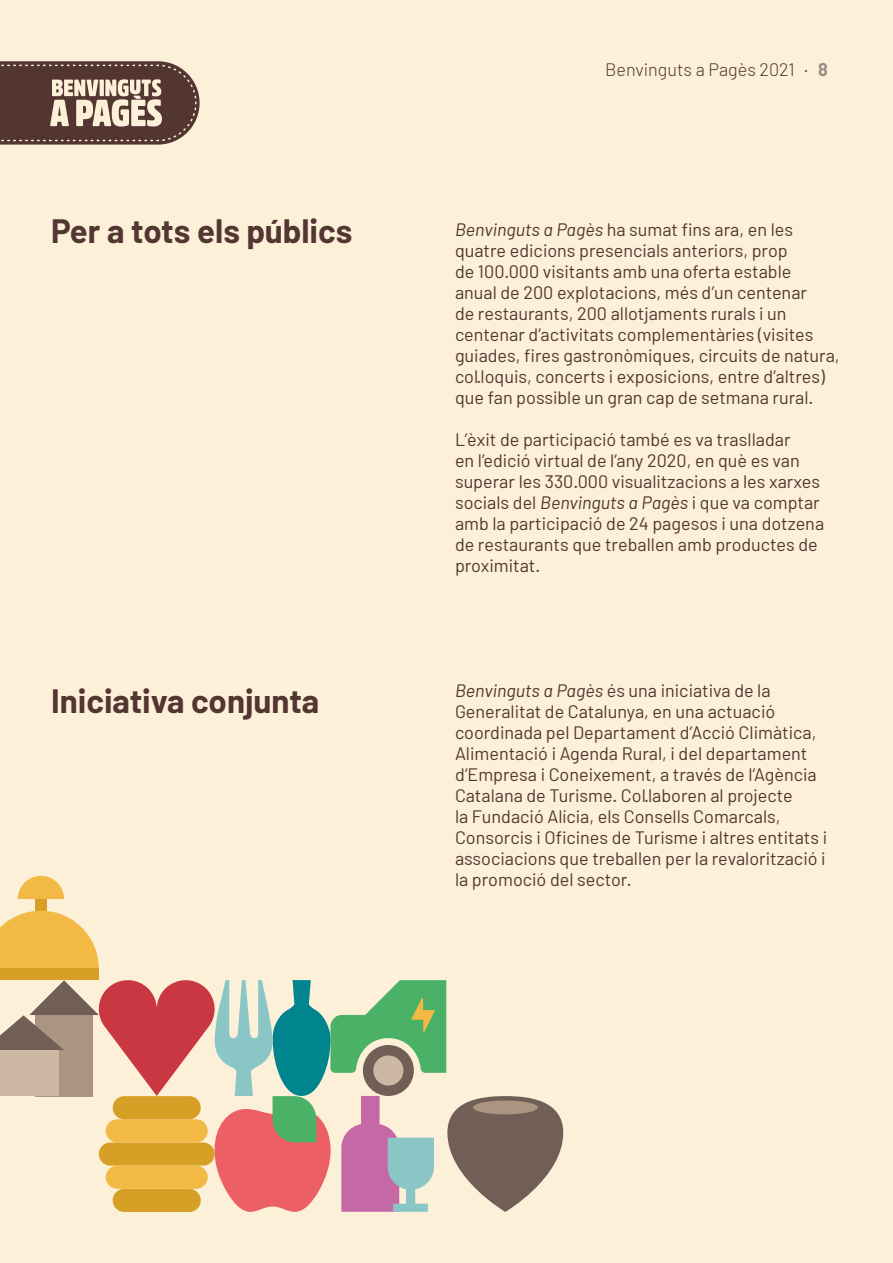
<style>
.page{position:relative;width:893px;height:1263px;background:#fcf0d8}
.page>*{position:absolute;margin:0;border:0;box-sizing:border-box;transform-origin:0 0}
.t1{font:700 33px "Barlow";color:#533631}
.t2{font:18px/21px "Barlow";color:#533631}
.t3{font:300 18px "Barlow";color:#533631}
.s1{font-weight:700;color:#9f8a85}
.s2{font-style:italic}
</style>
<div class="page">
<svg style="left:0;top:61px;width:200px;height:84px"></svg>
<div style="left:35px;top:896px;width:12px;height:17px;background:#d6a026"></div>
<svg style="left:0;top:911px;width:99px;height:57px"></svg>
<svg style="left:18px;top:876px;width:46px;height:23px"></svg>
<div style="left:0;top:968px;width:99px;height:12px;background:#d6a026"></div>
<svg style="left:0;top:980px;width:563px;height:232px"></svg>
<div style="left:473px;top:1100px;width:65px;height:14px;background:#ab9580;border-radius:50%"></div>
<div style="left:99px;top:1142px;width:116px;height:23px;background:#d6a026;border-radius:12px"></div>
<div style="left:106px;top:1119px;width:102px;height:23px;background:#f2b944;border-radius:12px"></div>
<div style="left:113px;top:1189px;width:88px;height:23px;background:#d6a026;border-radius:12px"></div>
<div style="left:106px;top:1165px;width:102px;height:24px;background:#f2b944;border-radius:12px"></div>
<div style="left:113px;top:1096px;width:88px;height:23px;background:#d6a026;border-radius:12px"></div>
<p class="t3" style="left:605px;top:59px;width:224px">Benvinguts a Pagès 2021 · <span class="s1">8</span></p>
<h1 class="t1" style="left:51px;top:211px;width:303px">Per a tots els públics</h1>
<p class="t2" style="left:455px;top:218px;width:386px"><span class="s2">Benvinguts a Pagès</span> ha sumat fins ara, en les quatre edicions presencials anteriors, prop<br>de 100.000 visitants amb una oferta estable<br>anual de 200 explotacions, més d’un centenar<br>de restaurants, 200 allotjaments rurals i un centenar d’activitats complementàries (visites guiades, fires gastronòmiques, circuits de natura, col·loquis, concerts i exposicions, entre d’altres) que fan possible un gran cap de setmana rural.</p>
<p class="t2" style="left:455px;top:428px;width:371px">L’èxit de participació també es va traslladar<br>en l’edició virtual de l’any 2020, en què es van superar les 330.000 visualitzacions a les xarxes socials del <span class="s2">Benvinguts a Pagès</span> i que va comptar amb la participació de 24 pagesos i una dotzena de restaurants que treballen amb productes de proximitat.</p>
<h1 class="t1" style="left:51px;top:681px;width:270px">Iniciativa conjunta</h1>
<p class="t2" style="left:455px;top:679px;width:374px"><span class="s2">Benvinguts a Pagès</span> és una iniciativa de la Generalitat de Catalunya, en una actuació coordinada pel Departament d’Acció Climàtica, Alimentació i Agenda Rural, i del departament d’Empresa i Coneixement, a través de l’Agència Catalana de Turisme. Col·laboren al projecte<br>la Fundació Alícia, els Consells Comarcals, Consorcis i Oficines de Turisme i altres entitats i associacions que treballen per la revalorització i la promoció del sector.</p>
</div>
